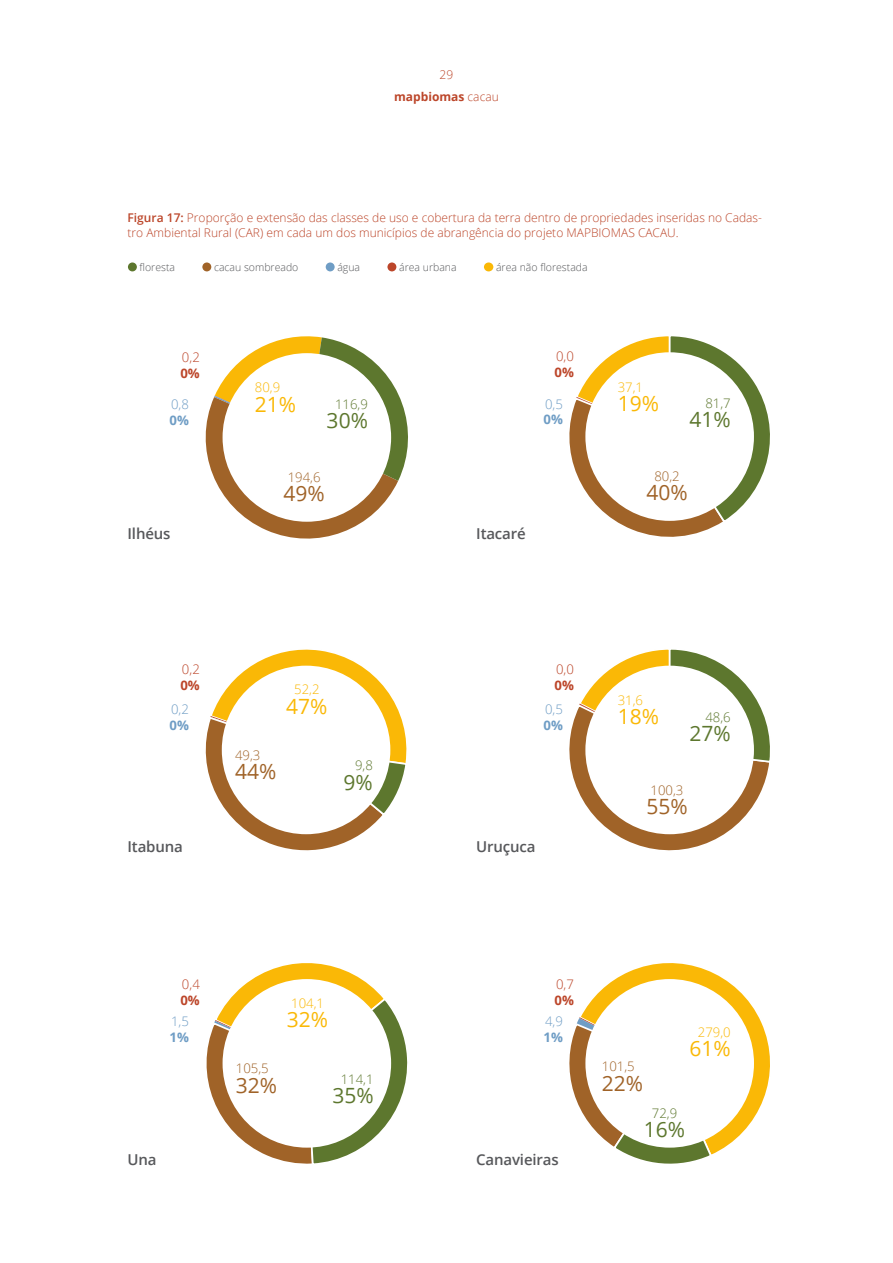
<style>
.page{position:relative;width:893px;height:1263px;background:#fff}
.page>*{position:absolute;margin:0;border:0;box-sizing:border-box;transform-origin:0 0}
.t1{font:21px "Open Sans";color:#fab806}
.t2{font:21px "Open Sans";color:#a06328}
.t3{font:21px "Open Sans";color:#5d772e}
.t4{font:600 15px "Open Sans";letter-spacing:-.01em;color:#57585b}
.t5{font:300 13.2px "Open Sans";color:#a06328}
.t6{font:300 13.2px "Open Sans";color:#fab806}
.t7{font:300 13.2px "Open Sans";color:#5d772e}
.t8{font:300 13.2px "Open Sans";color:#bc462a}
.t9{font:300 13.2px "Open Sans";color:#6f9dc5}
.t10{font:700 13.2px "Open Sans";color:#bc462a}
.t11{font:700 13.2px "Open Sans";color:#6f9dc5}
.t12{font:300 12px/15px "Open Sans";color:#bc462a}
.t13{font:700 12px "Open Sans";color:#bc462a}
.t14{font:300 10.5px "Open Sans";color:#57585b}
.s1{font-weight:300}
.s2{font-weight:600}
</style>
<div class="page">
<div style="left:128px;top:262px;width:9px;height:9px;background:#5d772e;border-radius:50%"></div>
<div style="left:202px;top:262px;width:9px;height:9px;background:#a06328;border-radius:50%"></div>
<div style="left:326px;top:262px;width:9px;height:9px;background:#6f9dc5;border-radius:50%"></div>
<div style="left:387px;top:262px;width:9px;height:9px;background:#bc462a;border-radius:50%"></div>
<div style="left:484px;top:262px;width:9px;height:9px;background:#fab806;border-radius:50%"></div>
<svg style="left:569px;top:649px;width:201px;height:202px"></svg>
<div style="left:585px;top:666px;width:169px;height:168px;background:#fff;border-radius:50%"></div>
<svg style="left:569px;top:963px;width:201px;height:201px"></svg>
<div style="left:585px;top:979px;width:169px;height:168px;background:#fff;border-radius:50%"></div>
<svg style="left:205px;top:649px;width:202px;height:202px"></svg>
<div style="left:222px;top:666px;width:168px;height:168px;background:#fff;border-radius:50%"></div>
<svg style="left:206px;top:963px;width:202px;height:201px"></svg>
<div style="left:223px;top:979px;width:168px;height:168px;background:#fff;border-radius:50%"></div>
<svg style="left:569px;top:336px;width:201px;height:201px"></svg>
<div style="left:585px;top:352px;width:169px;height:169px;background:#fff;border-radius:50%"></div>
<svg style="left:205px;top:336px;width:203px;height:203px"></svg>
<div style="left:223px;top:353px;width:168px;height:169px;background:#fff;border-radius:50%"></div>
<p class="t12" style="left:440px;top:69px;width:15px">29</p>
<p class="t13" style="left:394px;top:91px;width:106px">mapbiomas <span class="s1">cacau</span></p>
<p class="t12" style="left:128px;top:211px;width:636px"><span class="s2">Figura 17:</span> Proporção e extensão das classes de uso e cobertura da terra dentro de propriedades inseridas no Cadas&shy;tro Ambiental Rural (CAR) em cada um dos municípios de abrangência do projeto MAPBIOMAS CACAU.</p>
<p class="t14" style="left:140px;top:260px;width:37px">floresta</p>
<p class="t14" style="left:214px;top:263px;width:86px">cacau sombreado</p>
<p class="t14" style="left:337px;top:263px;width:24px">água</p>
<p class="t14" style="left:399px;top:263px;width:59px">área urbana</p>
<p class="t14" style="left:496px;top:260px;width:93px">área não florestada</p>
<p class="t8" style="left:182px;top:352px;width:19px">0,2</p>
<p class="t10" style="left:180px;top:368px;width:21px">0%</p>
<p class="t9" style="left:171px;top:399px;width:19px">0,8</p>
<p class="t11" style="left:170px;top:415px;width:21px">0%</p>
<p class="t6" style="left:255px;top:382px;width:27px">80,9</p>
<h1 class="t1" style="left:255px;top:396px;width:43px">21%</h1>
<p class="t7" style="left:335px;top:399px;width:34px">116,9</p>
<h1 class="t3" style="left:327px;top:412px;width:43px">30%</h1>
<p class="t8" style="left:556px;top:351px;width:19px">0,0</p>
<p class="t10" style="left:554px;top:367px;width:21px">0%</p>
<p class="t9" style="left:545px;top:398px;width:19px">0,5</p>
<p class="t11" style="left:543px;top:414px;width:21px">0%</p>
<p class="t6" style="left:618px;top:381px;width:27px">37,1</p>
<h1 class="t1" style="left:618px;top:395px;width:43px">19%</h1>
<p class="t7" style="left:705px;top:398px;width:27px">81,7</p>
<h1 class="t3" style="left:689px;top:411px;width:43px">41%</h1>
<p class="t5" style="left:288px;top:472px;width:34px">194,6</p>
<h1 class="t2" style="left:284px;top:485px;width:43px">49%</h1>
<p class="t5" style="left:654px;top:471px;width:27px">80,2</p>
<h1 class="t2" style="left:646px;top:484px;width:43px">40%</h1>
<p class="t4" style="left:128px;top:527px;width:45px">Ilhéus</p>
<p class="t4" style="left:476px;top:527px;width:51px">Itacaré</p>
<p class="t8" style="left:182px;top:664px;width:19px">0,2</p>
<p class="t10" style="left:180px;top:680px;width:21px">0%</p>
<p class="t9" style="left:171px;top:704px;width:19px">0,2</p>
<p class="t11" style="left:170px;top:720px;width:21px">0%</p>
<p class="t4" style="left:128px;top:840px;width:57px">Itabuna</p>
<p class="t6" style="left:294px;top:684px;width:27px">52,2</p>
<h1 class="t1" style="left:286px;top:698px;width:43px">47%</h1>
<p class="t5" style="left:235px;top:750px;width:27px">49,3</p>
<h1 class="t2" style="left:235px;top:763px;width:43px">44%</h1>
<p class="t7" style="left:355px;top:760px;width:19px">9,8</p>
<h1 class="t3" style="left:344px;top:773px;width:31px">9%</h1>
<p class="t8" style="left:556px;top:664px;width:19px">0,0</p>
<p class="t10" style="left:554px;top:680px;width:21px">0%</p>
<p class="t9" style="left:545px;top:704px;width:19px">0,5</p>
<p class="t11" style="left:543px;top:720px;width:21px">0%</p>
<p class="t4" style="left:476px;top:840px;width:61px">Uruçuca</p>
<p class="t6" style="left:618px;top:695px;width:27px">31,6</p>
<h1 class="t1" style="left:618px;top:708px;width:43px">18%</h1>
<p class="t7" style="left:705px;top:711px;width:27px">48,6</p>
<h1 class="t3" style="left:689px;top:725px;width:43px">27%</h1>
<p class="t5" style="left:651px;top:784px;width:34px">100,3</p>
<h1 class="t2" style="left:646px;top:798px;width:43px">55%</h1>
<p class="t8" style="left:182px;top:979px;width:19px">0,4</p>
<p class="t10" style="left:180px;top:995px;width:21px">0%</p>
<p class="t9" style="left:171px;top:1016px;width:19px">1,5</p>
<p class="t11" style="left:170px;top:1032px;width:21px">1%</p>
<p class="t6" style="left:291px;top:998px;width:34px">104,1</p>
<h1 class="t1" style="left:287px;top:1011px;width:43px">32%</h1>
<p class="t5" style="left:236px;top:1063px;width:34px">105,5</p>
<h1 class="t2" style="left:236px;top:1076px;width:43px">32%</h1>
<p class="t7" style="left:341px;top:1073px;width:34px">114,1</p>
<h1 class="t3" style="left:332px;top:1087px;width:43px">35%</h1>
<p class="t8" style="left:556px;top:979px;width:19px">0,7</p>
<p class="t10" style="left:554px;top:995px;width:21px">0%</p>
<p class="t9" style="left:545px;top:1016px;width:19px">4,9</p>
<p class="t11" style="left:543px;top:1032px;width:21px">1%</p>
<p class="t4" style="left:128px;top:1154px;width:31px">Una</p>
<p class="t4" style="left:476px;top:1154px;width:84px">Canavieiras</p>
<p class="t5" style="left:602px;top:1061px;width:34px">101,5</p>
<h1 class="t2" style="left:602px;top:1074px;width:43px">22%</h1>
<p class="t6" style="left:698px;top:1027px;width:34px">279,0</p>
<h1 class="t1" style="left:689px;top:1040px;width:43px">61%</h1>
<p class="t7" style="left:652px;top:1107px;width:27px">72,9</p>
<h1 class="t3" style="left:644px;top:1121px;width:43px">16%</h1>
</div>
